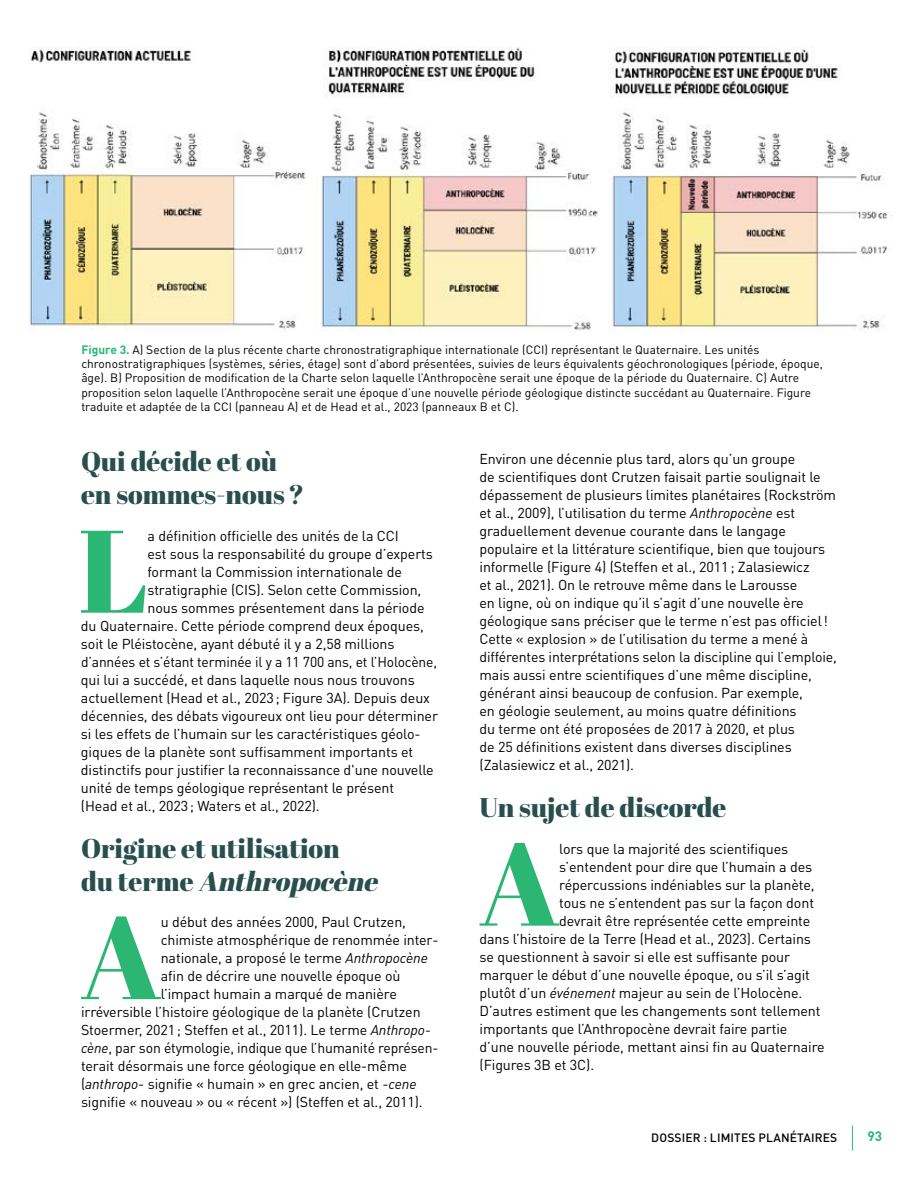
<style>
.page{position:relative;width:918px;height:1188px;background:#fff}
.page>*{position:absolute;margin:0;border:0;box-sizing:border-box;transform-origin:0 0}
.t1{font:117.15px "Abril Fatface";color:#2bb673}
.t2{font:27px/33px "Abril Fatface";color:#284e4d}
.t3{font:14.25px/18px "DIN Pro";letter-spacing:-.005em;color:#000}
.t4{font:700 13.5px "DIN Pro";color:#2bb673}
.t5{font:12px/14.4px "DIN Pro";color:#000}
.t6{font:500 12px "DIN Pro";letter-spacing:.015em;color:#000}
.s1{font-weight:700;color:#2bb673}
.s2{font-style:italic}
</style>
<div class="page">
<img style="left:29px;top:47px;width:863px;height:285px">
<svg style="left:852px;top:1126px;width:1px;height:24px"></svg>
<p class="t5" style="left:81px;top:342px;width:743px"><span class="s1">Figure 3.</span> A) Section de la plus récente charte chronostratigraphique internationale (CCI) représentant le Quaternaire. Les unités chronostratigraphiques (systèmes, séries, étage) sont d’abord présentées, suivies de leurs équivalents géochronologiques (période, époque, âge). B) Proposition de modification de la Charte selon laquelle l’Anthropocène serait une époque de la période du Quaternaire. C) Autre proposition selon laquelle l’Anthropocène serait une époque d’une nouvelle période géologique distincte succédant au Quaternaire. Figure traduite et adaptée de la CCI (panneau A) et de Head et al., 2023 (panneaux B et C).</p>
<h2 class="t2" style="left:81px;top:445px;width:225px">Qui décide et où en sommes-nous?</h2>
<h1 class="t1" style="left:79px;top:489px;width:71px">L</h1>
<p class="t3" style="left:148px;top:526px;width:253px">a définition officielle des unités de la CCI</p>
<p class="t3" style="left:148px;top:544px;width:287px">est sous la responsabilité du groupe d’experts</p>
<p class="t3" style="left:148px;top:562px;width:256px">formant la Commission internationale de</p>
<p class="t3" style="left:148px;top:580px;width:275px">stratigraphie (CIS). Selon cette Commission,</p>
<p class="t3" style="left:148px;top:598px;width:279px">nous sommes présentement dans la période</p>
<p class="t3" style="left:81px;top:616px;width:344px">du Quaternaire. Cette période comprend deux époques,</p>
<p class="t3" style="left:81px;top:634px;width:315px">soit le Pléistocène, ayant débuté il y a 2,58 millions</p>
<p class="t3" style="left:81px;top:652px;width:358px">d’années et s’étant terminée il y a 11 700 ans, et l’Holocène,</p>
<p class="t3" style="left:81px;top:670px;width:335px">qui lui a succédé, et dans laquelle nous nous trouvons</p>
<p class="t3" style="left:81px;top:688px;width:351px">actuellement (Head et al., 2023; Figure 3A). Depuis deux</p>
<p class="t3" style="left:81px;top:706px;width:359px">décennies, des débats vigoureux ont lieu pour déterminer</p>
<p class="t3" style="left:81px;top:724px;width:341px">si les effets de l’humain sur les caractéristiques géolo-</p>
<p class="t3" style="left:81px;top:742px;width:334px">giques de la planète sont suffisamment importants et</p>
<p class="t3" style="left:81px;top:760px;width:354px">distinctifs pour justifier la reconnaissance d'une nouvelle</p>
<p class="t3" style="left:81px;top:778px;width:315px">unité de temps géologique représentant le présent</p>
<p class="t3" style="left:81px;top:796px;width:240px">(Head et al., 2023; Waters et al., 2022).</p>
<h2 class="t2" style="left:81px;top:831px;width:305px">Origine et utilisation<br>d u t e r m e <span class="s2">Anthropocène</span></h2>
<h1 class="t1" style="left:80px;top:875px;width:83px">A</h1>
<p class="t3" style="left:161px;top:912px;width:247px">u début des années 2000, Paul Crutzen,</p>
<p class="t3" style="left:161px;top:930px;width:279px">chimiste atmosphérique de renommée inter-</p>
<p class="t3" style="left:161px;top:948px;width:269px">nationale, a proposé le terme <span class="s2">Anthropocène</span></p>
<p class="t3" style="left:161px;top:966px;width:241px">afin de décrire une nouvelle époque où</p>
<p class="t3" style="left:161px;top:984px;width:238px">l’impact humain a marqué de manière</p>
<p class="t3" style="left:81px;top:1002px;width:341px">irréversible l’histoire géologique de la planète (Crutzen</p>
<p class="t3" style="left:81px;top:1020px;width:351px">Stoermer, 2021; Steffen et al., 2011). Le terme <span class="s2">Anthropo-</span></p>
<p class="t3" style="left:81px;top:1038px;width:359px"><span class="s2">cène</span>, par son étymologie, indique que l’humanité représen-</p>
<p class="t3" style="left:81px;top:1056px;width:328px">terait désormais une force géologique en elle-même</p>
<p class="t3" style="left:81px;top:1074px;width:337px">(<span class="s2">anthropo</span>- signifie « humain » en grec ancien, et -<span class="s2">cene</span></p>
<p class="t3" style="left:81px;top:1092px;width:343px">signifie « nouveau » ou « récent ») (Steffen et al., 2011).</p>
<p class="t3" style="left:480px;top:450px;width:359px">Environ une décennie plus tard, alors qu’un groupe<br>de scientifiques dont Crutzen faisait partie soulignait le dépassement de plusieurs limites planétaires (Rockström et al., 2009), l’utilisation du terme <span class="s2">Anthropocène</span> est graduellement devenue courante dans le langage populaire et la littérature scientifique, bien que toujours informelle (Figure 4) (Steffen et al., 2011; Zalasiewicz<br>et al., 2021). On le retrouve même dans le Larousse<br>en ligne, où on indique qu’il s’agit d’une nouvelle ère géologique sans préciser que le terme n’est pas officiel!<br>Cette « explosion » de l’utilisation du terme a mené à différentes interprétations selon la discipline qui l’emploie, mais aussi entre scientifiques d’une même discipline, générant ainsi beaucoup de confusion. Par exemple,<br>en géologie seulement, au moins quatre définitions<br>du terme ont été proposées de 2017 à 2020, et plus<br>de 25 définitions existent dans diverses disciplines (Zalasiewicz et al., 2021).</p>
<h2 class="t2" style="left:480px;top:790px;width:249px">Un sujet de discorde</h2>
<h1 class="t1" style="left:479px;top:802px;width:83px">A</h1>
<p class="t3" style="left:559px;top:839px;width:230px">lors que la majorité des scientifiques</p>
<p class="t3" style="left:559px;top:857px;width:255px">s’entendent pour dire que l’humain a des</p>
<p class="t3" style="left:559px;top:875px;width:257px">répercussions indéniables sur la planète,</p>
<p class="t3" style="left:559px;top:893px;width:256px">tous ne s’entendent pas sur la façon dont</p>
<p class="t3" style="left:559px;top:911px;width:253px">devrait être représentée cette empreinte</p>
<p class="t3" style="left:480px;top:929px;width:333px">dans l’histoire de la Terre (Head et al., 2023). Certains</p>
<p class="t3" style="left:480px;top:947px;width:312px">se questionnent à savoir si elle est suffisante pour</p>
<p class="t3" style="left:480px;top:965px;width:332px">marquer le début d’une nouvelle époque, ou s’il s’agit</p>
<p class="t3" style="left:480px;top:983px;width:324px">plutôt d’un <span class="s2">événement</span> majeur au sein de l’Holocène.</p>
<p class="t3" style="left:480px;top:1001px;width:343px">D’autres estiment que les changements sont tellement</p>
<p class="t3" style="left:480px;top:1019px;width:310px">importants que l’Anthropocène devrait faire partie</p>
<p class="t3" style="left:480px;top:1037px;width:347px">d’une nouvelle période, mettant ainsi fin au Quaternaire</p>
<p class="t3" style="left:480px;top:1055px;width:116px">(Figures 3B et 3C).</p>
<p class="t6" style="left:651px;top:1128px;width:187px">DOSSIER : LIMITES PLANÉTAIRES</p>
<p class="t4" style="left:867px;top:1125px;width:16px">93</p>
</div>
